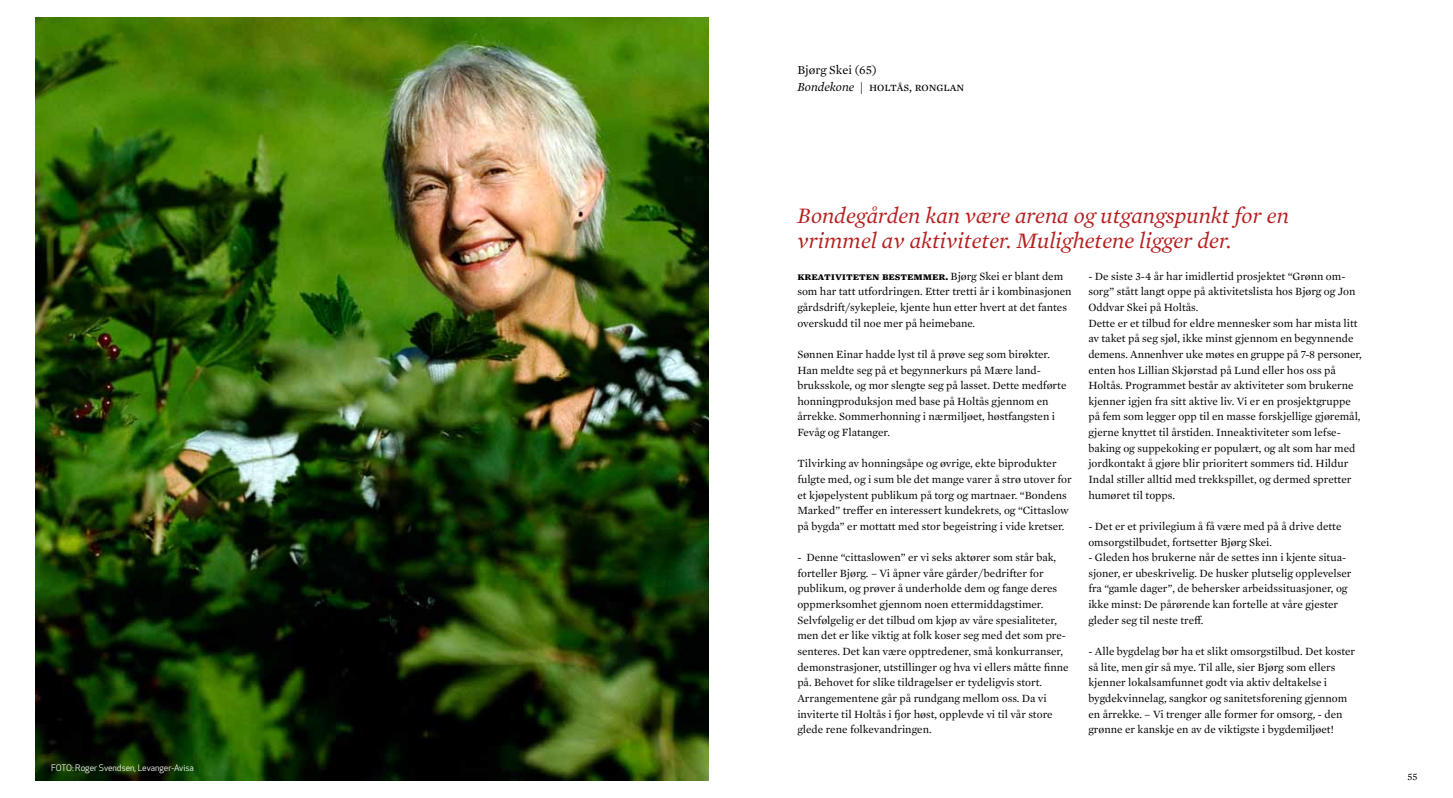
<style>
.page{position:relative;width:1453px;height:798px;background:#fff}
.page>*{position:absolute;margin:0;border:0;box-sizing:border-box;transform-origin:0 0}
.t1{font:italic 22.5px/25.5px "Mercury Text G1";color:#b51f1f}
.t2{font:12.5px "Mercury Text G1 Roman SC";color:#000}
.t3{font:12.5px "Mercury Text G1";color:#000}
.t4{font:11.25px/15.6px "Mercury Text G1";color:#000}
.t5{font:11.25px "Mercury Text G1 Bold SC";color:#000}
.t6{font:10px "Mercury Text G1";color:#000}
.t7{font:8.75px "Apex New";color:#fff}
.s1{font-family:"Mercury Text G1 Roman SC"}
.s2{font-family:"Mercury Text G1";font-style:italic}
.s3{font-family:"Mercury Text G1"}
</style>
<div class="page">
<img style="left:35px;top:18px;width:674px;height:762px">
<p class="t7" style="left:51px;top:762px;width:144px">FOTO: Roger Svendsen, Levanger-Avisa</p>
<p class="t3" style="left:797px;top:61px;width:81px">Bjørg Skei <span class="s1">(65)</span></p>
<p class="t2" style="left:797px;top:79px;width:168px"><span class="s2">Bondekone |</span> holtås, ronglan</p>
<h1 class="t1" style="left:797px;top:201px;width:493px">Bondegården kan være arena og utgangspunkt for en vrimmel av aktiviteter. Mulighetene ligger der.</h1>
<p class="t5" style="left:797px;top:269px;width:267px">kreativiteten bestemmer. <span class="s3">Bjørg Skei er blant dem</span></p>
<p class="t4" style="left:797px;top:283px;width:276px">som har tatt utfordringen. Etter tretti år i kombinasjonen gårdsdrift/sykepleie, kjente hun etter hvert at det fantes overskudd til noe mer på heimebane.</p>
<p class="t4" style="left:797px;top:345px;width:271px">Sønnen Einar hadde lyst til å prøve seg som birøkter.<br>Han meldte seg på et begynnerkurs på Mære land&shy;bruksskole, og mor slengte seg på lasset. Dette medførte honningproduksjon med base på Holtås gjennom en årrekke. Sommerhonning i nærmiljøet, høstfangsten i Fevåg og Flatanger.</p>
<p class="t4" style="left:797px;top:455px;width:276px">Tilvirking av honningsåpe og øvrige, ekte biprodukter fulgte med, og i sum ble det mange varer å strø utover for et kjøpelystent publikum på torg og martnaer. “Bondens Marked” treffer en interessert kundekrets, og “Cittaslow på bygda” er mottatt med stor begeistring i vide kretser.</p>
<p class="t4" style="left:797px;top:549px;width:273px">- Denne “cittaslowen” er vi seks aktører som står bak, forteller Bjørg. – Vi åpner våre gårder/bedrifter for publikum, og prøver å underholde dem og fange deres oppmerksomhet gjennom noen ettermiddagstimer.<br>Selvfølgelig er det tilbud om kjøp av våre spesialiteter, men det er like viktig at folk koser seg med det som pre&shy;senteres. Det kan være opptredener, små konkurranser, demonstrasjoner, utstillinger og hva vi ellers måtte finne på. Behovet for slike tildragelser er tydeligvis stort.<br>Arrangementene går på rundgang mellom oss. Da vi inviterte til Holtås i fjor høst, opplevde vi til vår store glede rene folkevandringen.</p>
<p class="t4" style="left:1088px;top:267px;width:275px">- De siste 3-4 år har imidlertid prosjektet “Grønn om&shy;sorg” stått langt oppe på aktivitetslista hos Bjørg og Jon Oddvar Skei på Holtås.<br>Dette er et tilbud for eldre mennesker som har mista litt av taket på seg sjøl, ikke minst gjennom en begynnende demens. Annenhver uke møtes en gruppe på 7-8 personer, enten hos Lillian Skjørstad på Lund eller hos oss på Holtås. Programmet består av aktiviteter som brukerne kjenner igjen fra sitt aktive liv. Vi er en prosjektgruppe på fem som legger opp til en masse forskjellige gjøremål, gjerne knyttet til årstiden. Inneaktiviteter som lefse&shy;baking og suppekoking er populært, og alt som har med jordkontakt å gjøre blir prioritert sommers tid. Hildur Indal stiller alltid med trekkspillet, og dermed spretter humøret til topps.</p>
<p class="t4" style="left:1088px;top:517px;width:255px">- Det er et privilegium å få være med på å drive dette omsorgstilbudet, fortsetter Bjørg Skei.</p>
<p class="t4" style="left:1088px;top:549px;width:265px">- Gleden hos brukerne når de settes inn i kjente situa&shy;sjoner, er ubeskrivelig. De husker plutselig opplevelser fra “gamle dager”, de behersker arbeidssituasjoner, og ikke minst: De pårørende kan fortelle at våre gjester gleder seg til neste treff.</p>
<p class="t4" style="left:1088px;top:642px;width:268px">- Alle bygdelag bør ha et slikt omsorgstilbud. Det koster så lite, men gir så mye. Til alle, sier Bjørg som ellers kjenner lokalsamfunnet godt via aktiv deltakelse i bygdekvinnelag, sangkor og sanitetsforening gjennom en årrekke. – Vi trenger alle former for omsorg, - den grønne er kanskje en av de viktigste i bygdemiljøet!</p>
<p class="t6" style="left:1407px;top:769px;width:12px">55</p>
</div>
